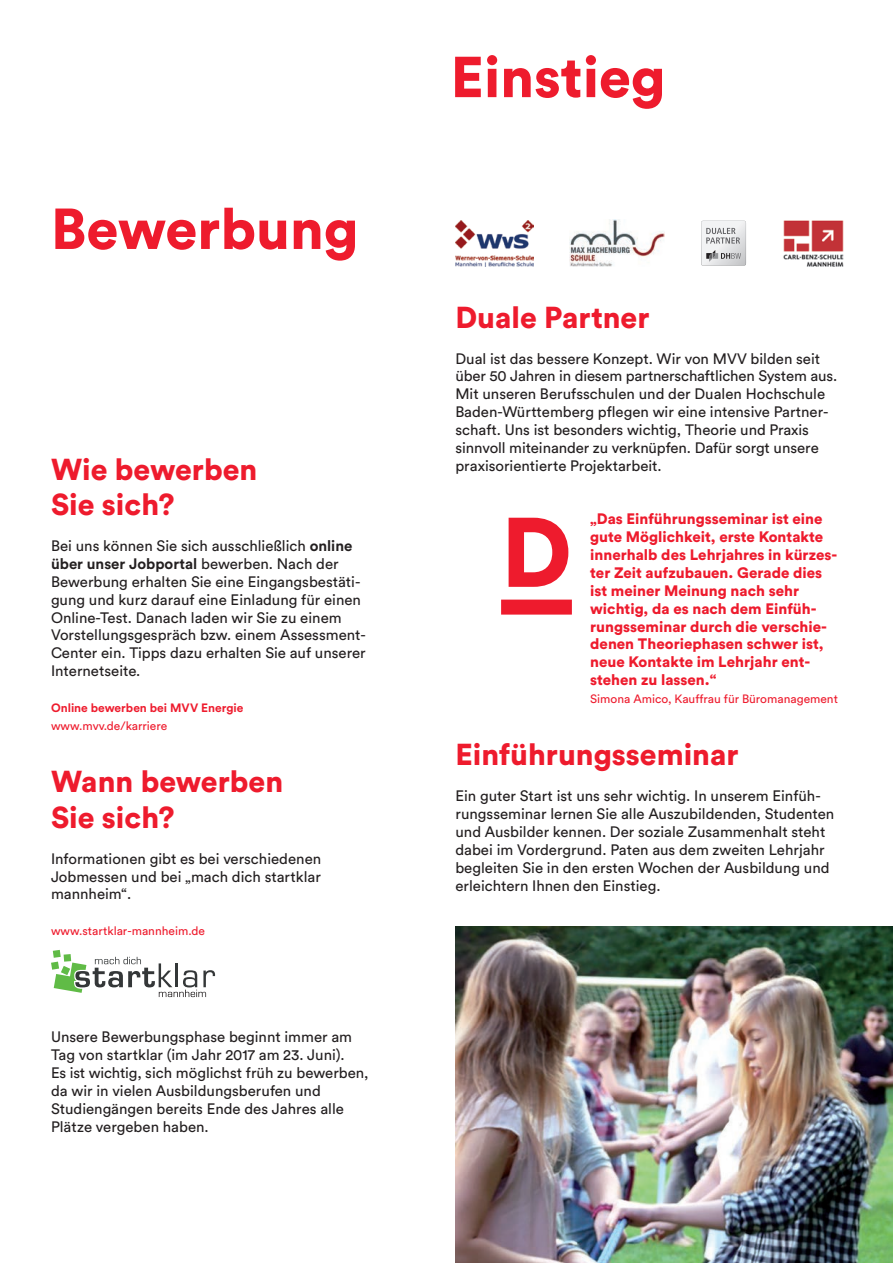
<style>
.page{position:relative;width:893px;height:1263px;background:#fff}
.page>*{position:absolute;margin:0;border:0;box-sizing:border-box;transform-origin:0 0}
.t1{font:900 97.5px "Circular Pro";color:#ee1b2d}
.t2{font:900 57px "Circular Pro";color:#ee1b2d}
.t3{font:900 30px/35.7px "Circular Pro";color:#ee1b2d}
.t4{font:15px/17.9px "Circular Pro";color:#231f20}
.t5{font:900 15px/17.9px "Circular Pro";color:#ee1b2d}
.t6{font:12px "Circular Pro";color:#ee1b2d}
.t7{font:700 12px "Circular Pro";color:#ee1b2d}
.s1{font-weight:700}
</style>
<div class="page">
<div style="left:501px;top:600px;width:71px;height:15px;background:#ee1b2d"></div>
<img style="left:455px;top:926px;width:438px;height:337px">
<img style="left:783px;top:220px;width:61px;height:47px">
<img style="left:569px;top:220px;width:95px;height:47px">
<img style="left:455px;top:221px;width:78px;height:46px">
<svg style="left:701px;top:221px;width:45px;height:45px"></svg>
<svg style="left:51px;top:950px;width:164px;height:47px"></svg>
<h2 class="t2" style="left:51px;top:189px;width:309px">Bewerbung</h2>
<h3 class="t3" style="left:51px;top:450px;width:208px">Wie bewerben<br>Sie sich?</h3>
<p class="t4" style="left:51px;top:536px;width:316px">Bei uns können Sie sich ausschließlich <span class="s1">online über unser Jobportal</span> bewerben. Nach der Bewerbung erhalten Sie eine Eingangsbestäti&shy;gung und kurz darauf eine Einladung für einen Online-Test. Danach laden wir Sie zu einem Vorstellungsgespräch bzw. einem Assessment-Center ein. Tipps dazu erhalten Sie auf unserer Internetseite.</p>
<p class="t7" style="left:51px;top:699px;width:194px">Online bewerben bei MVV Energie</p>
<p class="t6" style="left:51px;top:717px;width:118px">www.mvv.de/karriere</p>
<h3 class="t3" style="left:51px;top:763px;width:234px">Wann bewerben<br>Sie sich?</h3>
<p class="t4" style="left:51px;top:849px;width:272px;text-align:justify">Informationen gibt es bei verschiedenen Jobmessen und bei „mach dich startklar mannheim“.</p>
<p class="t6" style="left:51px;top:923px;width:156px">www.startklar-mannheim.de</p>
<p class="t4" style="left:51px;top:1027px;width:319px">Unsere Bewerbungsphase beginnt immer am Tag von startklar (im Jahr 2017 am 23. Juni).<br>Es ist wichtig, sich möglichst früh zu bewerben, da wir in vielen Ausbildungsberufen und Studiengängen bereits Ende des Jahres alle Plätze vergeben haben.</p>
<h2 class="t2" style="left:451px;top:37px;width:216px">Einstieg</h2>
<h3 class="t3" style="left:455px;top:298px;width:196px">Duale Partner</h3>
<p class="t4" style="left:455px;top:349px;width:384px">Dual ist das bessere Konzept. Wir von MVV bilden seit über 50 Jahren in diesem partnerschaftlichen System aus.<br>Mit unseren Berufsschulen und der Dualen Hochschule Baden-Württemberg pflegen wir eine intensive Partner&shy;schaft. Uns ist besonders wichtig, Theorie und Praxis sinnvoll miteinander zu verknüpfen. Dafür sorgt unsere praxisorientierte Projektarbeit.</p>
<h1 class="t1" style="left:501px;top:484px;width:72px">D</h1>
<p class="t5" style="left:590px;top:510px;width:249px">„Das Einführungsseminar ist eine gute Möglichkeit, erste Kontakte innerhalb des Lehrjahres in kürzes&shy;ter Zeit aufzubauen. Gerade dies ist meiner Meinung nach sehr wichtig, da es nach dem Einfüh&shy;rungsseminar durch die verschie&shy;denen Theoriephasen schwer ist, neue Kontakte im Lehrjahr ent&shy;stehen zu lassen.“</p>
<p class="t6" style="left:590px;top:691px;width:249px">Simona Amico, Kauffrau für Büromanagement</p>
<h3 class="t3" style="left:455px;top:736px;width:285px">Einführungsseminar</h3>
<p class="t4" style="left:455px;top:786px;width:380px">Ein guter Start ist uns sehr wichtig. In unserem Einfüh&shy;rungsseminar lernen Sie alle Auszubildenden, Studenten und Ausbilder kennen. Der soziale Zusammenhalt steht dabei im Vordergrund. Paten aus dem zweiten Lehrjahr begleiten Sie in den ersten Wochen der Ausbildung und erleichtern Ihnen den Einstieg.</p>
</div>
